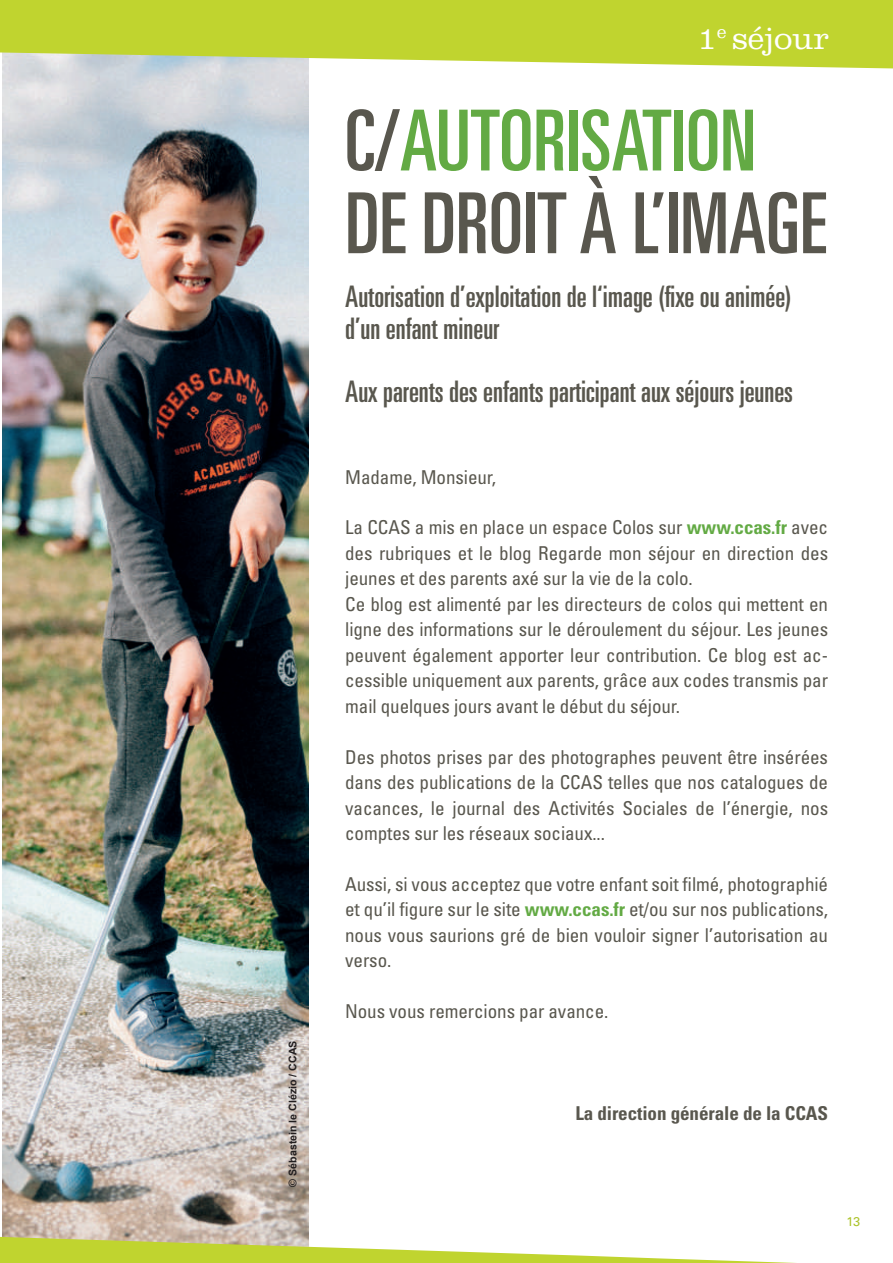
<style>
.page{position:relative;width:893px;height:1263px;background:#fff}
.page>*{position:absolute;margin:0;border:0;box-sizing:border-box;transform-origin:0 0}
.t1{font:ultra-condensed 84.3px/82.7px "Univers LT Std";color:#59574e}
.t2{font:300 31.8px "Clarendon LT Std";color:#fff}
.t3{font:ultra-condensed 29.7px/31.8px "Univers LT Std";color:#59574e}
.t4{font:condensed 19.05px/25.5px "Univers LT Std";letter-spacing:-.005em;color:#59574e;text-align:justify}
.t5{font:700 condensed 19.05px "Univers LT Std";letter-spacing:-.005em;color:#59574e}
.t6{font:12.75px "Univers LT Std";color:#acc32b}
.t7{font:700 10.65px "Arial";color:#231f20}
.s1{color:#63aa44}
.s2{font-weight:700;color:#63aa44}
</style>
<div class="page">
<img style="left:0;top:0;width:892px;height:1263px">
<p class="t7" style="left:286px;top:1186px;width:147px;rotate:-90deg">© Sébastein le Clézio / CCAS</p>
<p class="t2" style="left:698px;top:20px;width:133px">1<sup>e</sup> séjour</p>
<p class="t1" style="left:345px;top:99px;width:483px">C/<span class="s1">AUTORISATION<br></span>DE DROIT À L’IMAGE</p>
<p class="t3" style="left:345px;top:281px;width:448px">Autorisation d’exploitation de l‘image (fixe ou animée) d’un enfant mineur</p>
<p class="t3" style="left:345px;top:376px;width:449px">Aux parents des enfants participant aux séjours jeunes</p>
<p class="t4" style="left:345px;top:464px;width:152px">Madame, Monsieur,</p>
<p class="t4" style="left:345px;top:515px;width:484px;text-align:left">La CCAS a mis en place un espace Colos sur <span class="s2">www.ccas.fr</span> avec des rubriques et le blog Regarde mon séjour en direction des jeunes et des parents axé sur la vie de la colo.<br>Ce blog est alimenté par les directeurs de colos qui mettent en ligne des informations sur le déroulement du séjour. Les jeunes peuvent également apporter leur contribution. Ce blog est ac&shy;cessible uniquement aux parents, grâce aux codes transmis par mail quelques jours avant le début du séjour.</p>
<p class="t4" style="left:345px;top:744px;width:484px">Des photos prises par des photographes peuvent être insérées dans des publications de la CCAS telles que nos catalogues de vacances, le journal des Activités Sociales de l’énergie, nos comptes sur les réseaux sociaux...</p>
<p class="t4" style="left:345px;top:871px;width:484px">Aussi, si vous acceptez que votre enfant soit filmé, photographié et qu’il figure sur le site <span class="s2">www.ccas.fr</span> et/ou sur nos publications, nous vous saurions gré de bien vouloir signer l’autorisation au verso.</p>
<p class="t4" style="left:345px;top:998px;width:265px">Nous vous remercions par avance.</p>
<p class="t5" style="left:575px;top:1101px;width:254px">La direction générale de la CCAS</p>
<p class="t6" style="left:846px;top:1214px;width:15px">13</p>
</div>
